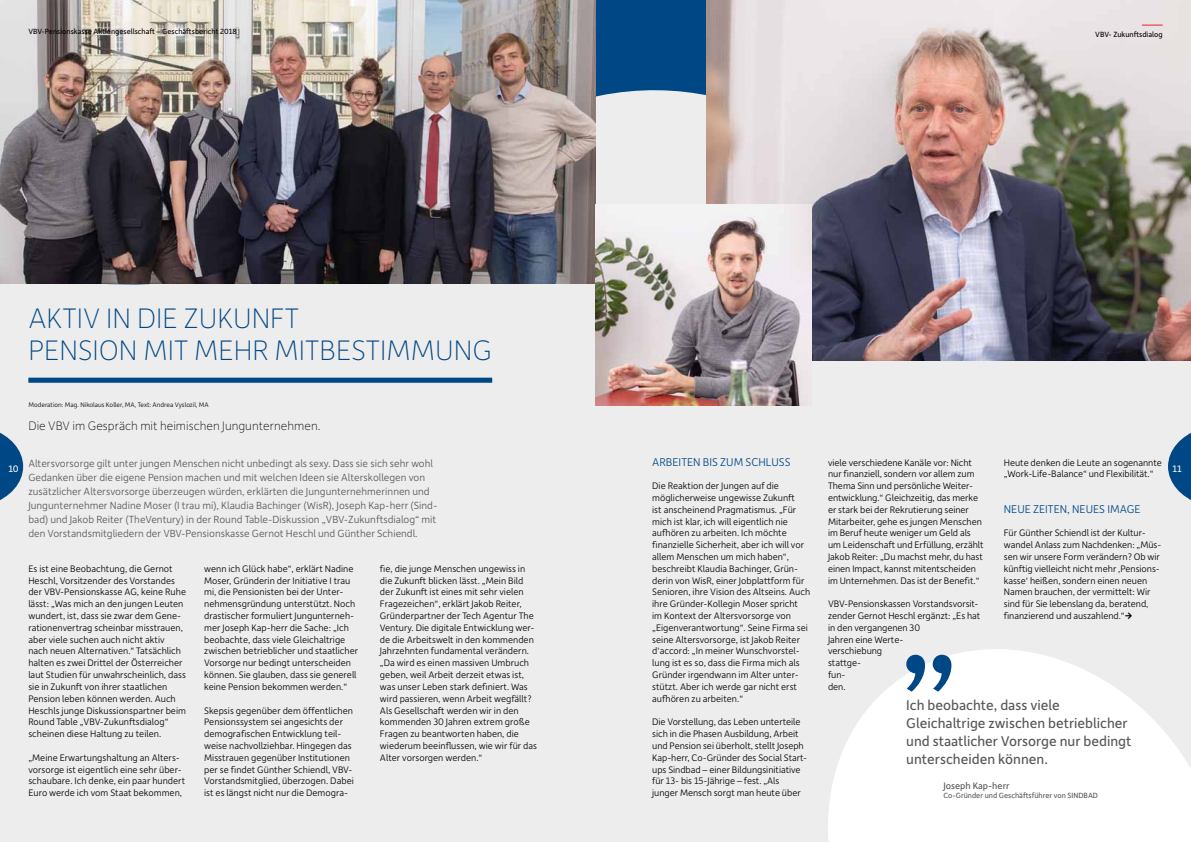
<style>
.page{position:relative;width:1191px;height:842px;background:#fff}
.page>*{position:absolute;margin:0;border:0;box-sizing:border-box;transform-origin:0 0}
.t1{font:100 30px/32px "Depot New";color:#004786}
.t2{font:15px/18px "Depot New";color:#575756}
.t3{font:100 13px "Depot New";color:#000}
.t4{font:300 12px "Depot New";color:#004786}
.t5{font:300 11px/14px "Depot New";color:#575756}
.t6{font:300 10px/11.8px "Depot New";color:#000}
.t7{font:10px "Depot New";color:#575756}
.t8{font:10px "Depot New";color:#fff}
.t9{font:8px "Depot New";color:#000}
.t10{font:8px "Depot New";color:#575756}
.t11{font:300 7px "Depot New";color:#000}
.s1{font-weight:700}
</style>
<div class="page">
<div style="left:0;top:0;width:595px;height:842px;background:#ededed"></div>
<div style="left:595px;top:0;width:596px;height:842px;background:#ededed"></div>
<svg style="left:0;top:0;width:706px;height:285px"></svg>
<img style="left:706px;top:0;width:485px;height:361px">
<svg style="left:828px;top:649px;width:363px;height:193px;fill:#fff"></svg>
<svg style="left:906px;top:655px;width:45px;height:37px;background:#7da1c0"></svg>
<img style="left:0;top:0;width:595px;height:283px">
<div style="left:28px;top:378px;width:464px;height:5px;background:#004786"></div>
<img style="left:595px;top:205px;width:216px;height:201px">
<svg style="left:1142px;top:25px;width:20px;height:1px"></svg>
<svg style="left:0;top:432px;width:23px;height:68px"></svg>
<svg style="left:1168px;top:433px;width:23px;height:67px"></svg>
<p class="t9" style="left:28px;top:26px;width:210px">VBV-Pensionskasse Aktiengesellschaft – Geschäftsbericht 2018</p>
<p class="t9" style="left:1095px;top:29px;width:69px">VBV- Zukunftsdialog</p>
<h1 class="t1" style="left:28px;top:301px;width:465px">Aktiv in die Zukunft<br>pension mit mehr mitbestimmung</h1>
<p class="t11" style="left:28px;top:400px;width:182px">Moderation: Mag. N ikolaus Koller, MA, Text: Andrea Vyslozil, MA</p>
<h3 class="t3" style="left:28px;top:417px;width:293px">Die VBV im Gespräch mit heimischen Jungunternehmen.</h3>
<p class="t4" style="left:652px;top:454px;width:14px">Arbei</p>
<p class="t4" style="left:681px;top:454px;width:92px">ten bis zum Schluss</p>
<p class="t6" style="left:652px;top:480px;width:159px">Die Reaktion der Jungen auf die möglicherweise ungewisse Zukunft<br>ist anscheinend Pragmatismus. „Für mich ist klar, ich will eigentlich nie aufhören zu arbeiten. Ich möchte finanzielle Sicherheit, aber ich will vor allem Menschen um mich haben“, beschreibt Klaudia Bachinger, Grün&shy;derin von WisR, einer Jobplattform für Senioren, ihre Vision des Altseins. Auch ihre Gründer-Kollegin Moser spricht im Kontext der Altersvorsorge von „Eigenverantwortung“. Seine Firma sei seine Altersvorsorge, ist Jakob Reiter d‘accord: „In meiner Wunschvorstel&shy;lung ist es so, dass die Firma mich als Gründer irgendwann im Alter unter&shy;stützt. Aber ich werde gar nicht erst aufhören zu arbeiten.“</p>
<p class="t6" style="left:652px;top:716px;width:156px">Die Vorstellung, das Leben unterteile sich in die Phasen Ausbildung, Arbeit und Pension sei überholt, stellt Joseph Kap-herr, Co-Gründer des Social Start&shy;ups Sindbad – einer Bildungsinitiative für 13- bis 15-Jährige – fest. „Als junger Mensch sorgt man heute über</p>
<p class="t6" style="left:828px;top:456px;width:157px">viele verschiedene Kanäle vor: Nicht nur finanziell, sondern vor allem zum Thema Sinn und persönliche Weiter&shy;entwicklung.“ Gleichzeitig, das merke er stark bei der Rekrutierung seiner Mitarbeiter, gehe es jungen Menschen im Beruf heute weniger um Geld als um Leidenschaft und Erfüllung, erzählt Jakob Reiter: „Du machst mehr, du hast einen Impact, kannst mitentscheiden im Unternehmen. Das ist der Benefit.“</p>
<p class="t6" style="left:828px;top:598px;width:154px">VBV-Pensionskassen Vorstandsvorsit&shy;zender Gernot Heschl ergänzt: „Es hat in den vergangenen 30<br>Jahren eine Werte-<br>verschiebung<br>stattge-<br>fun-<br>den.</p>
<p class="t6" style="left:1003px;top:456px;width:160px">Heute denken die Leute an sogenannte „Work-Life-Balance“ und Flexibilität.“</p>
<p class="t4" style="left:1003px;top:501px;width:8px">Neue</p>
<p class="t4" style="left:1033px;top:501px;width:54px">Zeiten, neues</p>
<p class="t4" style="left:1107px;top:501px;width:20px">Image</p>
<p class="t6" style="left:1003px;top:527px;width:159px">Für Günther Schiendl ist der Kultur&shy;wandel Anlass zum Nachdenken: „Müs&shy;sen wir unsere Form verändern? Ob wir künftig vielleicht nicht mehr ‚Pensions&shy;kasse‘ heißen, sondern einen neuen Namen brauchen, der vermittelt: Wir sind für Sie lebenslang da, beratend, finanzierend und auszahlend.“<span class="s1">→</span></p>
<p class="t5" style="left:28px;top:456px;width:410px">Altersvorsorge gilt unter jungen Menschen nicht unbedingt als sexy. Dass sie sich sehr wohl Gedanken über die eigene Pension machen und mit welchen Ideen sie Alterskollegen von zusätzlicher Altersvorsorge überzeugen würden, erklärten die Jungunternehmerinnen und Jungunternehmer Nadine Moser (I trau mi), Klaudia Bachinger (WisR), Joseph Kap-herr (Sind&shy;bad) und Jakob Reiter (TheVentury) in der Round Table-Diskussion „VBV-Zukunftsdialog“ mit den Vorstandsmitgliedern der VBV-Pensionskasse Gernot Heschl und Günther Schiendl.</p>
<p class="t8" style="left:8px;top:462px;width:12px">10</p>
<p class="t8" style="left:1172px;top:462px;width:11px">11</p>
<p class="t6" style="left:380px;top:562px;width:159px">fie, die junge Menschen ungewiss in die Zukunft blicken lässt. „Mein Bild der Zukunft ist eines mit sehr vielen Fragezeichen“, erklärt Jakob Reiter, Gründerpartner der Tech Agentur The Ventury. Die digitale Entwicklung wer&shy;de die Arbeitswelt in den kommenden Jahrzehnten fundamental verändern. „Da wird es einen massiven Umbruch geben, weil Arbeit derzeit etwas ist, was unser Leben stark definiert. Was wird passieren, wenn Arbeit wegfällt?<br>Als Gesellschaft werden wir in den kommenden 30 Jahren extrem große Fragen zu beantworten haben, die wiederum beeinflussen, wie wir für das Alter vorsorgen werden.“</p>
<p class="t6" style="left:28px;top:562px;width:159px">Es ist eine Beobachtung, die Gernot Heschl, Vorsitzender des Vorstandes der VBV-Pensionskasse AG, keine Ruhe lässt: „Was mich an den jungen Leuten wundert, ist, dass sie zwar dem Gene&shy;rationenvertrag scheinbar misstrauen, aber viele suchen auch nicht aktiv nach neuen Alternativen.“ Tatsächlich halten es zwei Drittel der Österreicher laut Studien für unwahrscheinlich, dass sie in Zukunft von ihrer staatlichen Pension leben können werden. Auch Heschls junge Diskussionspartner beim Round Table „VBV-Zukunftsdialog“ scheinen diese Haltung zu teilen.</p>
<p class="t6" style="left:28px;top:751px;width:158px">„Meine Erwartungshaltung an Alters&shy;vorsorge ist eigentlich eine sehr über&shy;schaubare. Ich denke, ein paar hundert Euro werde ich vom Staat bekommen,</p>
<p class="t6" style="left:204px;top:562px;width:156px">wenn ich Glück habe“, erklärt Nadine Moser, Gründerin der Initiative I trau mi, die Pensionisten bei der Unter&shy;nehmensgründung unterstützt. Noch drastischer formuliert Jungunterneh&shy;mer Joseph Kap-herr die Sache: „Ich beobachte, dass viele Gleichaltrige zwischen betrieblicher und staatlicher Vorsorge nur bedingt unterscheiden können. Sie glauben, dass sie generell keine Pension bekommen werden.“</p>
<p class="t6" style="left:204px;top:704px;width:151px">Skepsis gegenüber dem öffentlichen Pensionssystem sei angesichts der demografischen Entwicklung teil&shy;weise nachvollziehbar. Hingegen das Misstrauen gegenüber Institutionen per se findet Günther Schiendl, VBV-Vorstandsmitglied, überzogen. Dabei ist es längst nicht nur die Demogra-</p>
<h2 class="t2" style="left:906px;top:696px;width:227px">Ich beobachte, dass viele<br>Gleichaltrige zwischen betrieblicher und staatlicher Vorsorge nur bedingt unterscheiden können.</h2>
<p class="t7" style="left:943px;top:779px;width:68px">Joseph Kap-herr</p>
<p class="t10" style="left:943px;top:790px;width:130px">Co-Gründer und Geschäftsführer von SINDB</p>
<p class="t10" style="left:1088px;top:790px;width:11px">AD</p>
</div>
